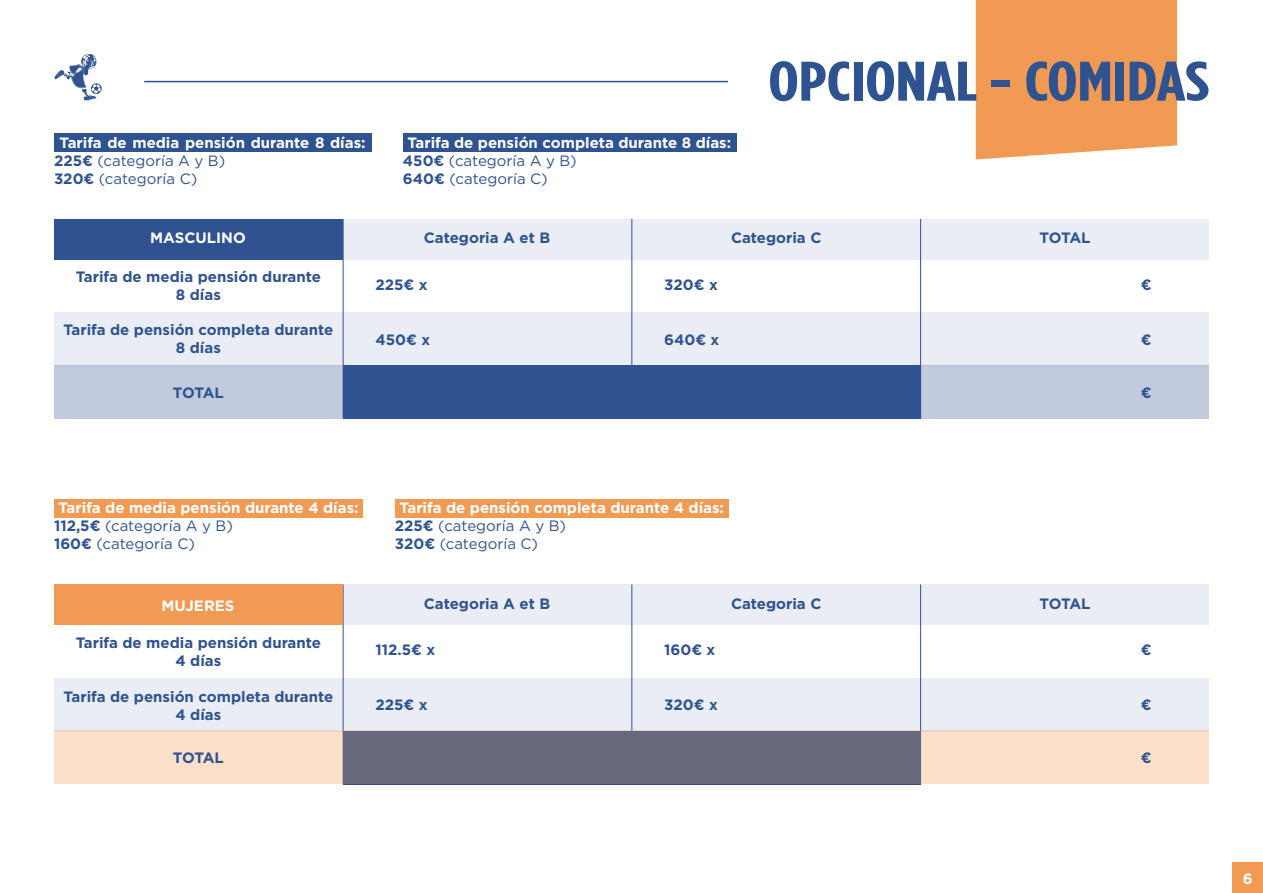
<style>
.page{position:relative;width:1263px;height:893px;background:#fff}
.page>*{position:absolute;margin:0;border:0;box-sizing:border-box;transform-origin:0 0}
.t1{font:700 55.65px "Gotham Condensed";color:#2f5390;scale:1.3 1}
.t2{font:700 15px/18px "Gotham";color:#fff}
.t3{font:700 15px/18px "Gotham";color:#2f5390;text-align:center}
.s1{color:#2f5390}
.s2{font-weight:400;color:#2f5390}
</style>
<div class="page">
<div style="left:54px;top:134px;width:317px;height:18px;background:#2f5390"></div>
<div style="left:403px;top:134px;width:333px;height:18px;background:#2f5390"></div>
<div style="left:54px;top:499px;width:308px;height:18px;background:#f09a53"></div>
<div style="left:395px;top:499px;width:333px;height:18px;background:#f09a53"></div>
<div style="left:976px;top:0;width:201px;height:159px;background:#f09a53"></div>
<svg style="left:54px;top:54px;width:48px;height:47px"></svg>
<hr style="left:144px;top:81px;width:584px;height:1px;background:#2f5390">
<hr style="left:631px;top:219px;width:1px;height:199px;background:#2f5390">
<hr style="left:631px;top:584px;width:1px;height:200px;background:#2f5390">
<hr style="left:343px;top:219px;width:1px;height:199px;background:#2f5390">
<hr style="left:343px;top:584px;width:1px;height:200px;background:#2f5390">
<hr style="left:920px;top:219px;width:1px;height:199px;background:#2f5390">
<hr style="left:920px;top:584px;width:1px;height:200px;background:#2f5390">
<div style="left:54px;top:219px;width:1155px;height:40px;background:#eaeef4"></div>
<div style="left:54px;top:584px;width:1155px;height:41px;background:#eaeef4"></div>
<div style="left:54px;top:219px;width:289px;height:40px;background:#2f5390"></div>
<div style="left:54px;top:584px;width:289px;height:41px;background:#f09a53"></div>
<div style="left:54px;top:312px;width:1155px;height:54px;background:#eaeef4"></div>
<div style="left:54px;top:678px;width:1155px;height:53px;background:#eaeef4"></div>
<svg style="left:54px;top:365px;width:1155px;height:53px;background:#788fb6"></svg>
<svg style="left:54px;top:731px;width:1155px;height:53px;background:#b1a4a4"></svg>
<div style="left:1233px;top:863px;width:30px;height:30px;background:#f09a53"></div>
<p class="t2" style="left:54px;top:133px;width:313px;text-indent:6px">Tarifa de media pensión durante 8 días:<br><span class="s1">225€</span> <span class="s2">(categoría A y B)<br></span><span class="s1">320€</span> <span class="s2">(categoría C)</span></p>
<p class="t2" style="left:403px;top:133px;width:330px;text-indent:4px">Tarifa de pensión completa durante 8 días:<br><span class="s1">450€</span> <span class="s2">(categoría A y B)<br></span><span class="s1">640€</span> <span class="s2">(categoría C)</span></p>
<h1 class="t1" style="left:768px;top:50px;width:340px">OPCIONAL - COMIDAS</h1>
<p class="t2" style="left:150px;top:229px;width:97px">MASCULINO</p>
<p class="t3" style="left:76px;top:268px;width:247px">Tarifa de media pensión durante<br>8 días</p>
<p class="t3" style="left:63px;top:321px;width:271px">Tarifa de pensión completa durante<br>8 días</p>
<p class="t3" style="left:173px;top:383px;width:53px">TOTAL</p>
<p class="t3" style="left:424px;top:229px;width:128px">Categoria A et B</p>
<p class="t3" style="left:375px;top:275px;width:54px">225€ x</p>
<p class="t3" style="left:375px;top:330px;width:56px">450€ x</p>
<p class="t3" style="left:664px;top:275px;width:55px">320€ x</p>
<p class="t3" style="left:731px;top:229px;width:92px">Categoria C</p>
<p class="t3" style="left:664px;top:330px;width:57px">640€ x</p>
<p class="t2" style="left:54px;top:499px;width:306px;text-indent:4px">Tarifa de media pensión durante 4 días:<br><span class="s1">112,5€</span> <span class="s2">(categoría A y B)<br></span><span class="s1">160€</span> <span class="s2">(categoría C)</span></p>
<p class="t2" style="left:395px;top:499px;width:331px;text-indent:4px">Tarifa de pensión completa durante 4 días:<br><span class="s1">225€</span> <span class="s2">(categoría A y B)<br></span><span class="s1">320€</span> <span class="s2">(categoría C)</span></p>
<p class="t2" style="left:161px;top:596px;width:75px">MUJERES</p>
<p class="t3" style="left:76px;top:633px;width:247px">Tarifa de media pensión durante<br>4 días</p>
<p class="t3" style="left:63px;top:688px;width:271px">Tarifa de pensión completa durante<br>4 días</p>
<p class="t3" style="left:173px;top:749px;width:53px">TOTAL</p>
<p class="t3" style="left:424px;top:595px;width:128px">Categoria A et B</p>
<p class="t3" style="left:375px;top:641px;width:61px">112.5€ x</p>
<p class="t3" style="left:375px;top:696px;width:54px">225€ x</p>
<p class="t3" style="left:664px;top:641px;width:53px">160€ x</p>
<p class="t3" style="left:731px;top:595px;width:92px">Categoria C</p>
<p class="t3" style="left:664px;top:696px;width:55px">320€ x</p>
<p class="t3" style="left:1039px;top:229px;width:53px">TOTAL</p>
<p class="t3" style="left:1141px;top:275px;width:12px">€</p>
<p class="t3" style="left:1141px;top:330px;width:12px">€</p>
<p class="t3" style="left:1141px;top:383px;width:12px">€</p>
<p class="t3" style="left:1039px;top:595px;width:53px">TOTAL</p>
<p class="t3" style="left:1141px;top:641px;width:12px">€</p>
<p class="t3" style="left:1141px;top:696px;width:12px">€</p>
<p class="t3" style="left:1141px;top:749px;width:12px">€</p>
<p class="t2" style="left:1243px;top:869px;width:11px">6</p>
</div>
